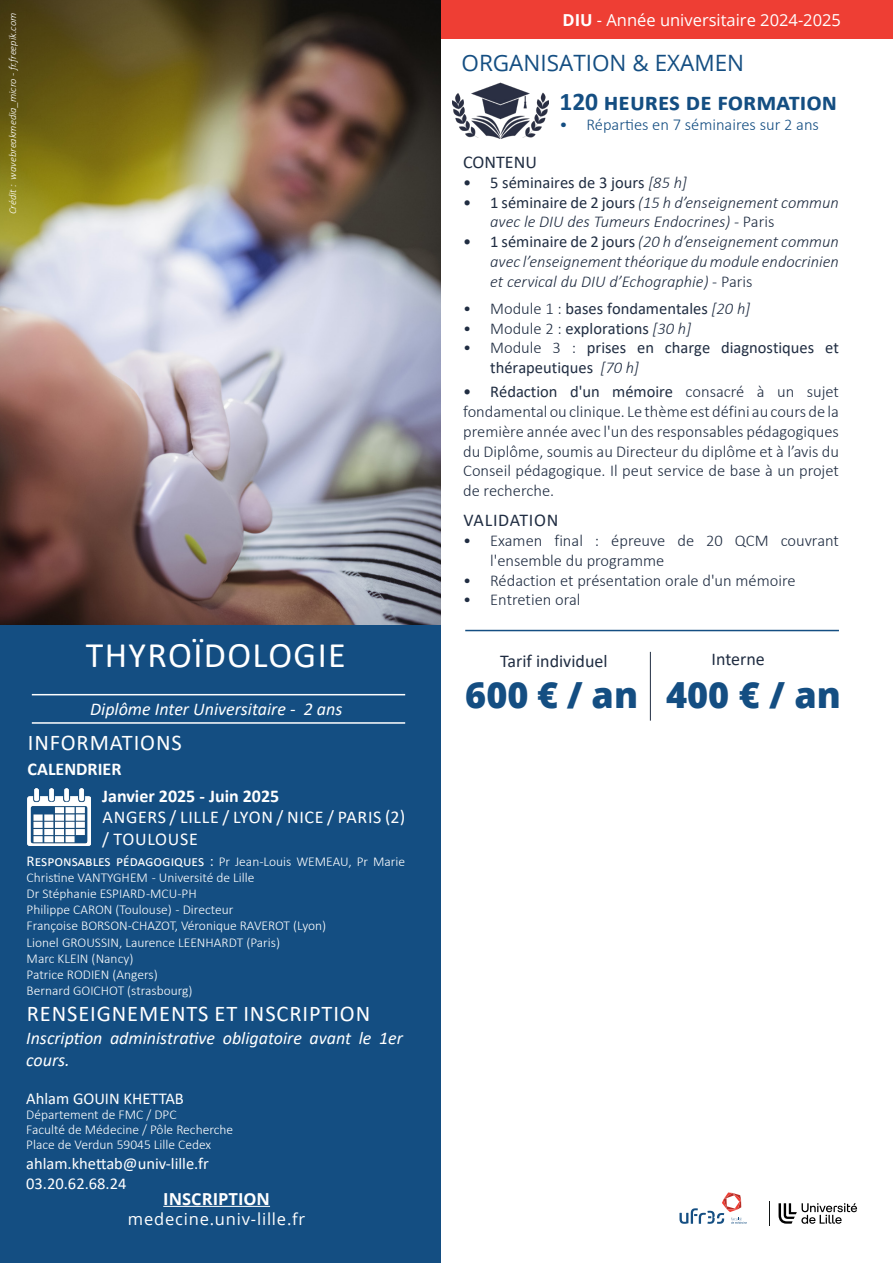
<style>
.page{position:relative;width:893px;height:1263px;background:#fff}
.page>*{position:absolute;margin:0;border:0;box-sizing:border-box;transform-origin:0 0}
.prix{font:800 36px "Open Sans";color:#144e82}
.TITRE_FORMATION{font:36px "Calibri";letter-spacing:.04em;color:#fff}
.t1{font:700 25.5px "Calibri";color:#144e82}
.t2{font:22.5px "Calibri";letter-spacing:.04em;color:#fff}
.titre_description{font:22.5px "Open Sans";color:#144e82}
.Phrase_information_inscription{font:italic 18px/21.6px "Calibri";color:#fff}
.t3{font:18px/21.6px "Calibri";letter-spacing:.04em;color:#fff}
.TYPE_DE_FORMATION{font:italic 18px "Calibri";color:#fff}
.t4{font:700 18px "Calibri";color:#fff}
.TITRE_PRIX{font:18px "Calibri";color:#202d42}
.TITRE_PRIX-2{font:18px "Calibri";letter-spacing:.04em;color:#202d42}
.t5{font:300 16.5px/19.8px "Calibri";color:#202d42;text-align:justify}
.t6{font:italic 300 16.5px/19.8px "Calibri";color:#202d42}
.t7{font:16.5px/19.8px "Calibri";color:#202d42}
.t8{font:16.5px "Calibri";color:#fff}
.t9{font:16.5px "Open Sans";color:#fff}
.t10{font:300 16.5px "Calibri";color:#144e82}
.t11{font:16.5px "Open Sans";letter-spacing:.05em;color:#fff}
.t12{font:700 16.5px "Open Sans";color:#fff}
.t13{font:300 13.5px/16.2px "Calibri";color:#fff}
.t14{font:italic 300 10.5px "Calibri";color:#fff}
.s1{font-weight:400;font-size:15px}
.s2{font-weight:700}
.s3{font-weight:300;font-style:italic}
.s4{font-weight:400;font-style:normal}
.s5{font-style:normal}
.s6{font-weight:300}
.s7{font-weight:400}
</style>
<div class="page">
<div style="left:0;top:624px;width:440px;height:639px;background:#144e82"></div>
<div style="left:439px;top:0;width:454px;height:39px;background:#ee3e34"></div>
<hr style="left:163px;top:1206px;width:107px;height:1px;background:#fff">
<svg style="left:778px;top:1203px;width:79px;height:21px"></svg>
<svg style="left:769px;top:1201px;width:1px;height:25px"></svg>
<svg style="left:679px;top:1192px;width:68px;height:32px"></svg>
<hr style="left:32px;top:722px;width:373px;height:2px;background:#fff">
<hr style="left:32px;top:694px;width:373px;height:1px;background:#fff">
<img style="left:28px;top:789px;width:63px;height:57px">
<img style="left:0;top:0;width:440px;height:625px">
<hr style="left:465px;top:630px;width:374px;height:1px;background:#144e82">
<img style="left:453px;top:83px;width:96px;height:56px">
<hr style="left:650px;top:652px;width:1px;height:69px;background:#202d42">
<p class="t14" style="left:6px;top:214px;width:203px;rotate:-90deg">Crédit : wavebreakmedia_micro - fr.freepik.com</p>
<p class="TITRE_FORMATION" style="left:86px;top:630px;width:261px">THYROÏDOLOGIE</p>
<p class="TYPE_DE_FORMATION" style="left:90px;top:696px;width:254px">Diplôme Inter Universitaire - 2 ans</p>
<p class="t2" style="left:28px;top:727px;width:155px">INFORMATIONS</p>
<p class="t4" style="left:28px;top:756px;width:95px">CALENDRIER</p>
<p class="t4" style="left:102px;top:783px;width:179px">Janvier 2025 - Juin 2025</p>
<p class="t3" style="left:102px;top:806px;width:304px">ANGERS / LILLE / LYON / NICE / PARIS (2) / TOULOUSE</p>
<p class="t13" style="left:27px;top:853px;width:380px"><span class="s1">Responsables pédagogiques :</span> Pr Jean-Louis WEMEAU, Pr Marie<br>Christine VANTYGHEM - Université de Lille</p>
<p class="t13" style="left:27px;top:885px;width:172px">Dr Stéphanie ESPIARD -MCU-PH</p>
<p class="t13" style="left:27px;top:901px;width:208px">Philippe CARON (Toulouse) - Directeur</p>
<p class="t13" style="left:27px;top:918px;width:301px">Françoise BORSON-CHAZOT, Véronique RAVEROT (Lyon)</p>
<p class="t13" style="left:27px;top:934px;width:255px">Lionel GROUSSIN, Laurence LEENHARDT (Paris)</p>
<p class="t13" style="left:27px;top:950px;width:108px">Marc KLEIN (Nancy)</p>
<p class="t13" style="left:27px;top:966px;width:133px">Patrice RODIEN (Angers)</p>
<p class="t13" style="left:27px;top:982px;width:168px">Bernard GOICHOT (strasbourg)</p>
<p class="t2" style="left:27px;top:997px;width:345px">RENSEIGNEMENTS ET INSCRIPTION</p>
<p class="Phrase_information_inscription" style="left:26px;top:1027px;width:378px">Inscription administrative obligatoire avant le 1er cours.</p>
<p class="t8" style="left:26px;top:1087px;width:159px">Ahlam GOUIN KHETTAB</p>
<p class="t13" style="left:26px;top:1106px;width:152px">Département de FMC / DPC</p>
<p class="t13" style="left:26px;top:1121px;width:209px">Faculté de Médecine / Pôle Recherche</p>
<p class="t13" style="left:26px;top:1136px;width:187px">Place de Verdun 59045 Lille Cedex</p>
<p class="t8" style="left:26px;top:1152px;width:184px">ahlam.khettab@univ-lille.fr</p>
<p class="t8" style="left:26px;top:1172px;width:102px">03.20.62.68.24</p>
<p class="t12" style="left:163px;top:1187px;width:108px">INSCRIPTION</p>
<p class="t11" style="left:128px;top:1207px;width:179px">medecine.univ-lille.fr</p>
<p class="t9" style="left:562px;top:9px;width:280px"><span class="s2">DIU</span> - Année universitaire 2024-2025</p>
<p class="titre_description" style="left:461px;top:48px;width:284px">ORGANISATION &amp; EXAMEN</p>
<p class="t1" style="left:559px;top:84px;width:279px">120 heures de formation</p>
<p class="t10" style="left:559px;top:114px;width:261px">• Réparties en 7 séminaires sur 2 ans</p>
<p class="TITRE_PRIX" style="left:463px;top:149px;width:75px">CONTENU</p>
<p class="t7" style="left:463px;top:172px;width:225px">• 5 séminaires de 3 jours <span class="s3">[85 h]</span></p>
<p class="t6" style="left:490px;top:192px;width:350px;text-indent:-27px"><span class="s4">• 1 séminaire de 2 jours</span> (15 h d’enseignement commun avec le DIU des Tumeurs Endocrines) - <span class="s5">Paris</span></p>
<p class="t6" style="left:490px;top:232px;width:350px;text-align:justify;text-indent:-27px"><span class="s4">• 1 séminaire de 2 jours</span> (20 h d’enseignement commun avec l’enseignement théorique du module endocrinien et cervical du DIU d’Echographie) <span class="s5">- Paris</span></p>
<p class="t7" style="left:463px;top:298px;width:289px"><span class="s6">• Module 1 :</span> bases fondamentales <span class="s3">[20 h]</span></p>
<p class="t7" style="left:463px;top:318px;width:230px"><span class="s6">• Module 2 :</span> explorations <span class="s3">[30 h]</span></p>
<p class="t7" style="left:490px;top:338px;width:350px;text-indent:-27px"><span class="s6">• Module 3 :</span> prises en charge diagnostiques et thérapeutiques <span class="s3">[70 h]</span></p>
<p class="t5" style="left:463px;top:382px;width:377px"><span class="s7">• Rédaction d'un mémoire</span> consacré à un sujet fondamental ou clinique. Le thème est défini au cours de la première année avec l'un des responsables pédagogiques du Diplôme, soumis au Directeur du diplôme et à l’avis du Conseil pédagogique. Il peut service de base à un projet de recherche.</p>
<p class="TITRE_PRIX-2" style="left:464px;top:508px;width:96px">VALIDATION</p>
<p class="t5" style="left:490px;top:530px;width:350px;text-indent:-27px">• Examen final : épreuve de 20 QCM couvrant l'ensemble du programme</p>
<p class="t5" style="left:463px;top:570px;width:334px">• Rédaction et présentation orale d'un mémoire</p>
<p class="t5" style="left:463px;top:590px;width:119px">• Entretien oral</p>
<p class="TITRE_PRIX" style="left:500px;top:648px;width:109px">Tarif individuel</p>
<p class="TITRE_PRIX" style="left:712px;top:647px;width:55px">Interne</p>
<p class="prix" style="left:465px;top:667px;width:174px">600 € / an</p>
<p class="prix" style="left:666px;top:667px;width:176px">400 € / an</p>
</div>
